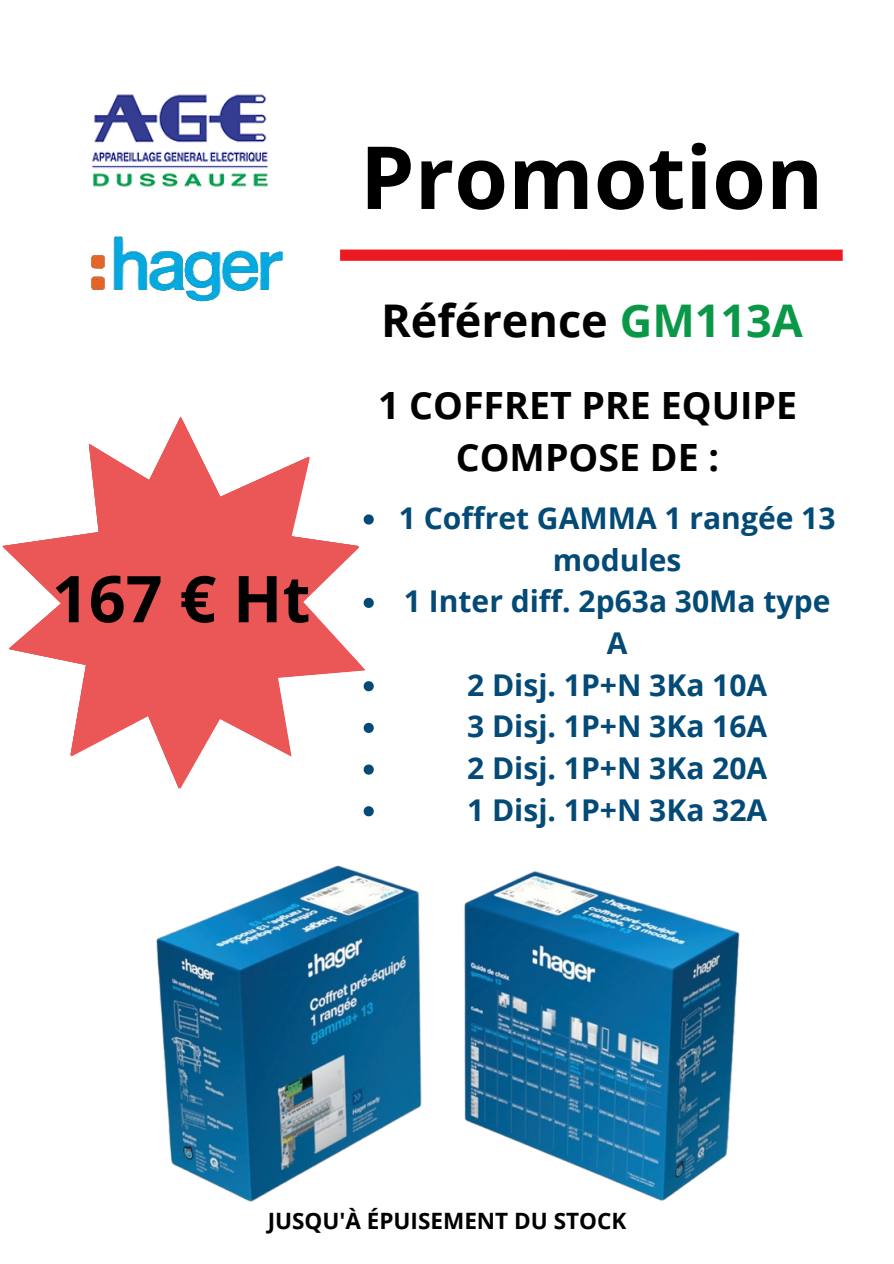
<style>
.page{position:relative;width:894px;height:1264px;background:#fff}
.page>*{position:absolute;margin:0;border:0;box-sizing:border-box;transform-origin:0 0}
.t1{font:700 87px "Open Sans";color:#000}
.t2{font:700 64.5px "Open Sans";color:#000}
.t3{font:700 45px "Open Sans";color:#000}
.t4{font:700 37.5px/51.8px "Open Sans";color:#000;text-align:center}
.t5{font:700 30px/41.7px "Open Sans";color:#044a76;text-align:center}
.t6{font:700 22.5px "Open Sans";color:#000}
.s1{color:#0a9848}
</style>
<div class="page">
<img style="left:156px;top:865px;width:584px;height:337px">
<img style="left:92px;top:94px;width:177px;height:93px">
<svg style="left:2px;top:416px;width:356px;height:339px;fill:#ea5756"></svg>
<img style="left:91px;top:236px;width:192px;height:66px">
<div style="left:340px;top:249px;width:502px;height:12px;background:#ed1920"></div>
<svg style="left:363px;top:514px;width:10px;height:10px"></svg>
<svg style="left:363px;top:598px;width:10px;height:10px"></svg>
<svg style="left:363px;top:681px;width:10px;height:10px"></svg>
<svg style="left:363px;top:722px;width:10px;height:11px"></svg>
<svg style="left:363px;top:764px;width:10px;height:10px"></svg>
<svg style="left:363px;top:806px;width:10px;height:10px"></svg>
<h1 class="t1" style="left:360px;top:116px;width:464px">Promotion</h1>
<h3 class="t3" style="left:381px;top:289px;width:423px">Référence <span class="s1">GM113A</span></h3>
<h2 class="t2" style="left:52px;top:553px;width:260px">167 € Ht</h2>
<p class="t4" style="left:378px;top:378px;width:420px">1 COFFRET PRE EQUIPE<br>COMPOSE DE :</p>
<p class="t5" style="left:398px;top:496px;width:438px">1 Coffret GAMMA 1 rangée 13 modules<br>1 Inter diff. 2p63a 30Ma type<br>A<br>2 Disj. 1P+N 3Ka 10A<br>3 Disj. 1P+N 3Ka 16A<br>2 Disj. 1P+N 3Ka 20A<br>1 Disj. 1P+N 3Ka 32A</p>
<p class="t6" style="left:267px;top:1204px;width:360px">JUSQU'À ÉPUISEMENT DU STOCK</p>
</div>
